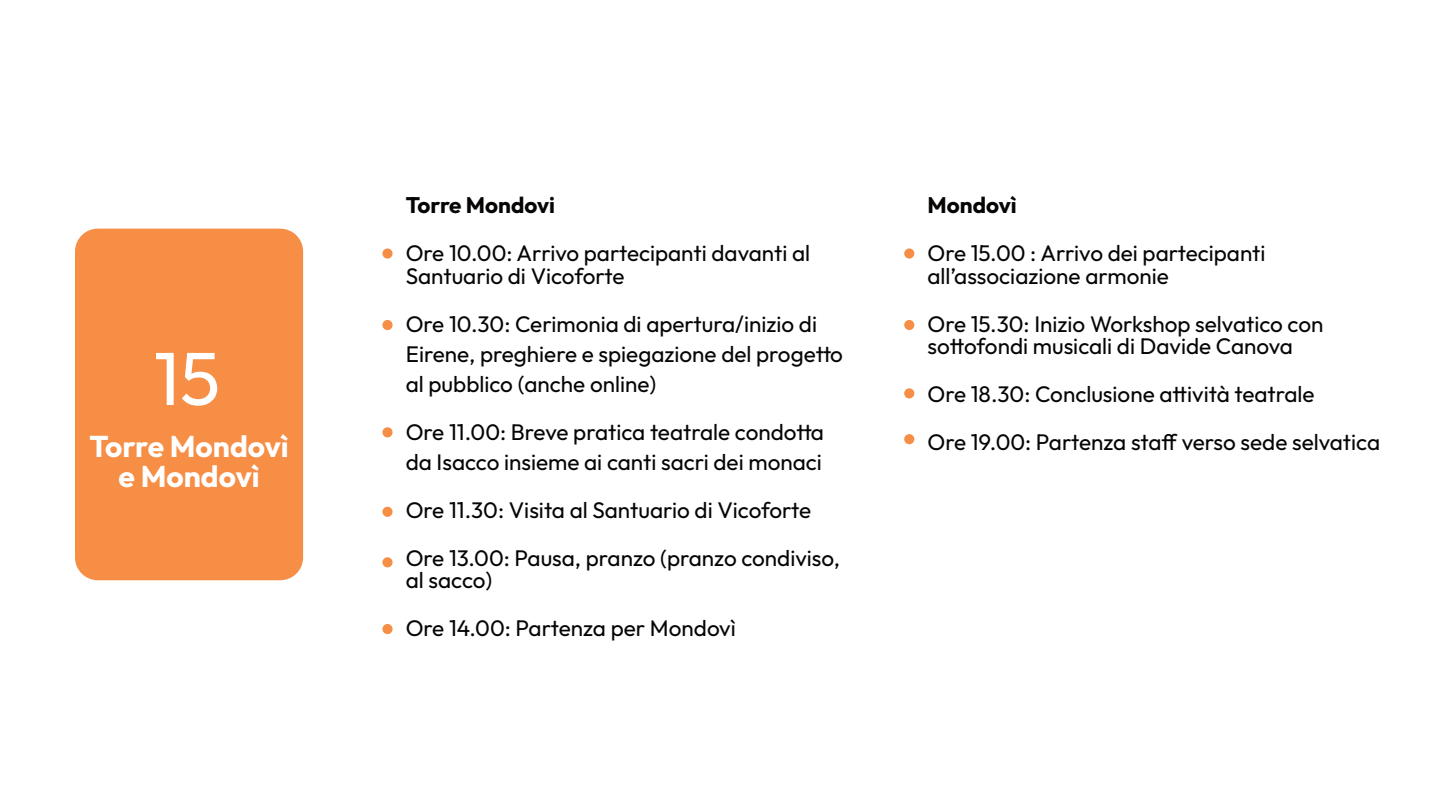
<style>
.page{position:relative;width:1440px;height:810px;background:#fff}
.page>*{position:absolute;margin:0;border:0;box-sizing:border-box;transform-origin:0 0}
.t1{font:75px "Outfit";color:#fff}
.t2{font:700 30px/30px "Outfit";color:#fff;text-align:center}
.t3{font:22.5px/22.5px "Outfit";color:#070504}
.t4{font:700 22.5px "Outfit";color:#070504}
</style>
<div class="page">
<div style="left:75px;top:229px;width:228px;height:351px;background:#f68e45;border-radius:23px"></div>
<div style="left:382px;top:248px;width:11px;height:11px;background:#f68e45;border-radius:50%"></div>
<div style="left:904px;top:248px;width:10px;height:11px;background:#f68e45;border-radius:50%"></div>
<div style="left:904px;top:434px;width:10px;height:10px;background:#f68e45;border-radius:50%"></div>
<div style="left:904px;top:388px;width:10px;height:10px;background:#f68e45;border-radius:50%"></div>
<div style="left:904px;top:320px;width:10px;height:10px;background:#f68e45;border-radius:50%"></div>
<div style="left:382px;top:320px;width:11px;height:10px;background:#f68e45;border-radius:50%"></div>
<div style="left:382px;top:427px;width:11px;height:10px;background:#f68e45;border-radius:50%"></div>
<div style="left:382px;top:507px;width:11px;height:10px;background:#f68e45;border-radius:50%"></div>
<div style="left:382px;top:557px;width:11px;height:10px;background:#f68e45;border-radius:50%"></div>
<div style="left:382px;top:624px;width:11px;height:10px;background:#f68e45;border-radius:50%"></div>
<h1 class="t1" style="left:154px;top:330px;width:68px">15</h1>
<h2 class="t2" style="left:90px;top:431px;width:201px">Torre Mondovì e Mondovì</h2>
<p class="t4" style="left:406px;top:191px;width:151px">Torre Mondovi</p>
<p class="t3" style="left:406px;top:242px;width:406px">Ore 10.00: Arrivo partecipanti davanti al<br>Santuario di Vicoforte</p>
<p class="t3" style="left:406px;top:309px;width:439px;line-height:30px">Ore 10.30: Cerimonia di apertura/inizio di<br>Eirene, preghiere e spiegazione del progetto al pubblico (anche online)</p>
<p class="t3" style="left:406px;top:417px;width:420px;line-height:30px">Ore 11.00: Breve pratica teatrale condotta da Isacco insieme ai canti sacri dei monaci</p>
<p class="t3" style="left:406px;top:486px;width:436px;line-height:48px">Ore 11.30: Visita al Santuario di Vicoforte<br>Ore 13.00: Pausa, pranzo (pranzo condiviso,</p>
<p class="t3" style="left:406px;top:556px;width:332px;line-height:48px">al sacco)<br>Ore 14.00: Partenza per Mondovì</p>
<p class="t4" style="left:928px;top:191px;width:91px">Mondovì</p>
<p class="t3" style="left:928px;top:242px;width:340px">Ore 15.00 : Arrivo dei partecipanti all’associazione armonie</p>
<p class="t3" style="left:928px;top:312px;width:397px">Ore 15.30: Inizio Workshop selvatico con sottofondi musicali di Davide Canova</p>
<p class="t3" style="left:928px;top:370px;width:454px;line-height:48px">Ore 18.30: Conclusione attività teatrale<br>Ore 19.00: Partenza staff verso sede selvatica</p>
</div>
